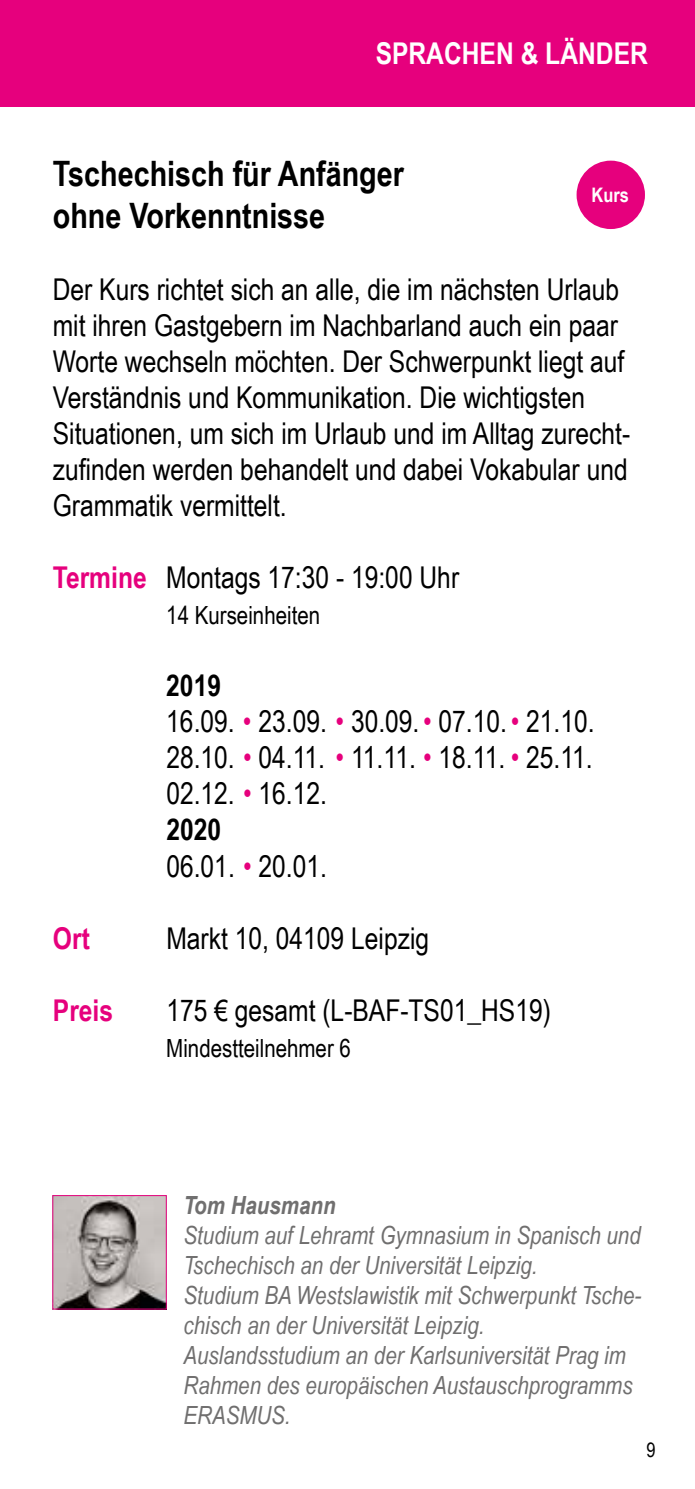
<style>
.page{position:relative;width:695px;height:1489px;background:#fff}
.page>*{position:absolute;margin:0;border:0;box-sizing:border-box;transform-origin:0 0}
.t1{font:700 35px/42px "Arial Narrow";color:#000}
.t2{font:30px/36px "Arial Narrow";color:#000}
.t3{font:700 30px "Arial Narrow";color:#fff}
.t4{font:700 30px "Arial Narrow";color:#e6007d}
.t5{font:italic 25px/30px "Arial Narrow";color:#706f6f}
.t6{font:25px "Arial Narrow";color:#000}
.t7{font:italic 700 25px "Arial Narrow";color:#706f6f}
.t8{font:700 20px "Arial Narrow";color:#fff}
.t9{font:20px "Arial Narrow";color:#000}
.s1{font-weight:700;color:#e6007d}
.s2{font-weight:700}
.s3{color:#e6007d}
</style>
<div class="page">
<div style="left:0;top:0;width:694px;height:106px;background:#e6007d"></div>
<div style="left:576px;top:161px;width:69px;height:68px;background:#e6007d;border-radius:50%"></div>
<img style="left:54px;top:1197px;width:110px;height:110px">
<div style="left:52px;top:1195px;width:114px;height:114px;border:1px solid #e6007d"></div>
<p class="t3" style="left:375px;top:31px;width:273px">SPRACHEN &amp; LÄNDER</p>
<p class="t1" style="left:53px;top:151px;width:352px">Tschechisch für Anfänger ohne Vorkenntnisse</p>
<p class="t8" style="left:591px;top:180px;width:39px">Kurs</p>
<p class="t2" style="left:53px;top:270px;width:579px">Der Kurs richtet sich an alle, die im nächsten Urlaub mit ihren Gastgebern im Nachbarland auch ein paar Worte wechseln möchten. Der Schwerpunkt liegt auf Verständnis und Kommunikation. Die wichtigsten Situationen, um sich im Urlaub und im Alltag zurecht&shy;zufinden werden behandelt und dabei Vokabular und Grammatik vermittelt.</p>
<p class="t2" style="left:53px;top:558px;width:408px"><span class="s1">Termine</span> Montags 17:30 - 19:00 Uhr</p>
<p class="t6" style="left:166px;top:597px;width:155px">14 Kurseinheiten</p>
<p class="t2" style="left:166px;top:666px;width:429px"><span class="s2">2019<br></span>16.09. <span class="s3">•</span> 23.09. <span class="s3">•</span> 30.09.<span class="s3">•</span> 07.10.<span class="s3">•</span> 21.10.<br>28.10. <span class="s3">•</span> 04.11. <span class="s3">•</span> 11.11. <span class="s3">•</span> 18.11. <span class="s3">•</span> 25.11.<br>02.12. <span class="s3">•</span> 16.12.<br><span class="s2">2020<br></span>06.01. <span class="s3">•</span> 20.01.</p>
<p class="t4" style="left:53px;top:915px;width:38px">Ort</p>
<p class="t2" style="left:166px;top:918px;width:264px">Markt 10, 04109 Leipzig</p>
<p class="t4" style="left:53px;top:987px;width:62px">Preis</p>
<p class="t2" style="left:166px;top:990px;width:386px">175 € gesamt (L-BAF-TS01_HS19)</p>
<p class="t6" style="left:166px;top:1029px;width:186px">Mindestteilnehmer 6</p>
<p class="t7" style="left:183px;top:1185px;width:153px">Tom Hausmann</p>
<p class="t5" style="left:183px;top:1219px;width:459px">Studium auf Lehramt Gymnasium in Spanisch und Tschechisch an der Universität Leipzig.<br>Studium BA Westslawistik mit Schwerpunkt Tsche&shy;chisch an der Universität Leipzig.<br>Auslandsstudium an der Karlsuniversität Prag im Rahmen des europäischen Austauschprogramms ERASMUS.</p>
<p class="t9" style="left:646px;top:1435px;width:11px">9</p>
</div>
